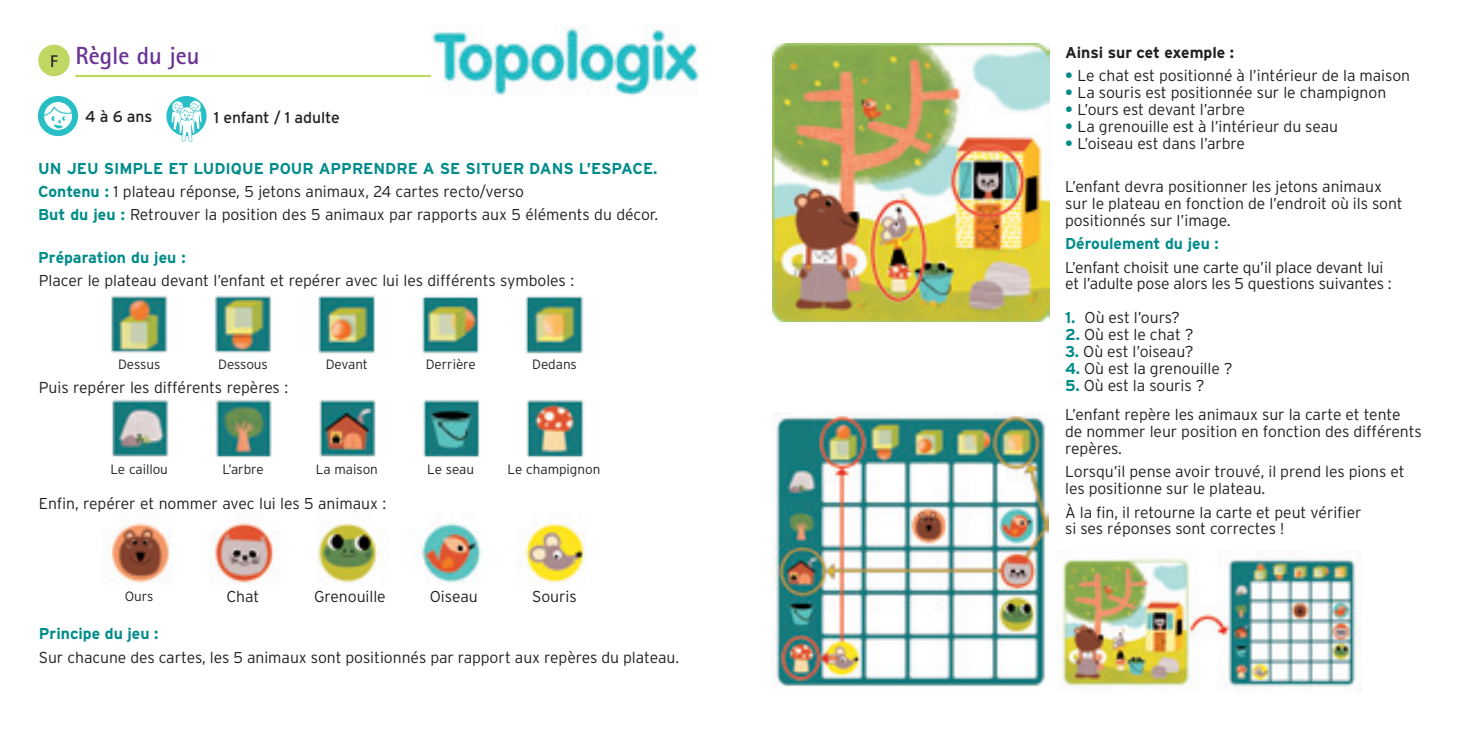
<style>
.page{position:relative;width:1467px;height:734px;background:#fff}
.page>*{position:absolute;margin:0;border:0;box-sizing:border-box;transform-origin:0 0}
.t1{font:700 24.75px "Agfa Rotis Sans Serif";color:#693293}
.t2{font:700 16.88px "Agfa Rotis Sans Serif";color:#231f20}
.Normal_e{font:300 15.75px/16.9px "Interstate";letter-spacing:-.005em;color:#231f20}
.Normal_e-2{font:700 15.75px "Interstate";color:#008c8a}
.t3{font:15.75px "Interstate";letter-spacing:-.005em;color:#231f20}
.t4{font:700 15.75px "Interstate";letter-spacing:-.005em;color:#231f20}
.Normal_e-3{font:300 13.5px "Interstate";letter-spacing:-.005em;color:#231f20}
.s1{font-weight:700;color:#008c8a}
</style>
<div class="page">
<img style="left:772px;top:44px;width:277px;height:277px">
<img style="left:772px;top:412px;width:277px;height:275px">
<img style="left:1056px;top:553px;width:305px;height:140px">
<div style="left:38px;top:45px;width:32px;height:31px;background:#bed862;border-radius:50%"></div>
<hr style="left:75px;top:75px;width:477px;height:2px;background:#bed862">
<div style="left:38px;top:96px;width:40px;height:40px;background:#28bec6;border-radius:50%"></div>
<svg style="left:43px;top:101px;width:30px;height:30px"></svg>
<svg style="left:166px;top:96px;width:41px;height:40px"></svg>
<svg style="left:171px;top:100px;width:31px;height:42px"></svg>
<img style="left:432px;top:25px;width:267px;height:71px">
<img style="left:111px;top:295px;width:473px;height:59px">
<img style="left:112px;top:399px;width:472px;height:59px">
<img style="left:111px;top:522px;width:474px;height:62px">
<p class="t2" style="left:50px;top:50px;width:9px">F</p>
<p class="t1" style="left:75px;top:40px;width:126px">Règle du jeu</p>
<p class="t3" style="left:85px;top:108px;width:69px">4 à 6 ans</p>
<p class="t3" style="left:214px;top:108px;width:128px">1 enfant / 1 adulte</p>
<p class="Normal_e-2" style="left:38px;top:159px;width:621px">UN JEU SIMPLE ET LUDIQUE POUR APPRENDRE A SE SITUER DANS L’ESPACE.</p>
<p class="Normal_e" style="left:38px;top:183px;width:487px"><span class="s1">Contenu :</span> 1 plateau réponse, 5 jetons animaux, 24 cartes recto/verso</p>
<p class="Normal_e" style="left:38px;top:206px;width:621px"><span class="s1">But du jeu :</span> Retrouver la position des 5 animaux par rapports aux 5 éléments du décor.</p>
<p class="Normal_e-2" style="left:38px;top:248px;width:149px">Préparation du jeu :</p>
<p class="Normal_e" style="left:39px;top:272px;width:537px">Placer le plateau devant l’enfant et repérer avec lui les différents symboles :</p>
<p class="Normal_e-3" style="left:118px;top:357px;width:44px">Dessus</p>
<p class="Normal_e-3" style="left:218px;top:357px;width:51px">Dessous</p>
<p class="Normal_e-3" style="left:326px;top:357px;width:44px">Devant</p>
<p class="Normal_e-3" style="left:426px;top:357px;width:52px">Derrière</p>
<p class="Normal_e-3" style="left:532px;top:357px;width:46px">Dedans</p>
<p class="Normal_e" style="left:39px;top:378px;width:251px">Puis repérer les différents repères :</p>
<p class="Normal_e-3" style="left:110px;top:462px;width:59px">Le caillou</p>
<p class="Normal_e-3" style="left:222px;top:462px;width:43px">L’arbre</p>
<p class="Normal_e-3" style="left:316px;top:462px;width:64px">La maison</p>
<p class="Normal_e-3" style="left:427px;top:462px;width:48px">Le seau</p>
<p class="Normal_e-3" style="left:508px;top:462px;width:94px">Le champignon</p>
<p class="Normal_e" style="left:39px;top:494px;width:349px">Enfin, repérer et nommer avec lui les 5 animaux :</p>
<p class="Normal_e-3" style="left:125px;top:588px;width:30px">Ours</p>
<p class="Normal_e" style="left:226px;top:587px;width:35px">Chat</p>
<p class="Normal_e" style="left:314px;top:587px;width:73px">Grenouille</p>
<p class="Normal_e" style="left:430px;top:587px;width:49px">Oiseau</p>
<p class="Normal_e" style="left:532px;top:587px;width:46px">Souris</p>
<p class="Normal_e-2" style="left:39px;top:624px;width:121px">Principe du jeu :</p>
<p class="Normal_e" style="left:39px;top:648px;width:642px">Sur chacune des cartes, les 5 animaux sont positionnés par rapport aux repères du plateau.</p>
<p class="t4" style="left:1065px;top:44px;width:170px">Ainsi sur cet exemple :</p>
<p class="Normal_e" style="left:1065px;top:67px;width:346px"><span class="s1">•</span> Le chat est positionné à l’intérieur de la maison</p>
<p class="Normal_e" style="left:1065px;top:84px;width:323px"><span class="s1">•</span> La souris est positionnée sur le champignon</p>
<p class="Normal_e" style="left:1065px;top:101px;width:181px"><span class="s1">•</span> L’ours est devant l’arbre</p>
<p class="Normal_e" style="left:1065px;top:118px;width:275px"><span class="s1">•</span> La grenouille est à l’intérieur du seau</p>
<p class="Normal_e" style="left:1065px;top:135px;width:181px"><span class="s1">•</span> L’oiseau est dans l’arbre</p>
<p class="Normal_e" style="left:1065px;top:178px;width:339px">L’enfant devra positionner les jetons animaux sur le plateau en fonction de l’endroit où ils sont positionnés sur l’image.</p>
<p class="Normal_e-2" style="left:1065px;top:235px;width:155px">Déroulement du jeu :</p>
<p class="Normal_e" style="left:1065px;top:258px;width:328px">L’enfant choisit une carte qu’il place devant lui et l’adulte pose alors les 5 questions suivantes :</p>
<p class="Normal_e" style="left:1065px;top:309px;width:116px"><span class="s1">1.</span> Où est l’ours?</p>
<p class="Normal_e" style="left:1065px;top:326px;width:130px"><span class="s1">2.</span> Où est le chat ?</p>
<p class="Normal_e" style="left:1065px;top:343px;width:130px"><span class="s1">3.</span> Où est l’oiseau?</p>
<p class="Normal_e" style="left:1065px;top:359px;width:169px"><span class="s1">4.</span> Où est la grenouille ?</p>
<p class="Normal_e" style="left:1065px;top:376px;width:141px"><span class="s1">5.</span> Où est la souris ?</p>
<p class="Normal_e" style="left:1065px;top:406px;width:358px">L’enfant repère les animaux sur la carte et tente<br>de nommer leur position en fonction des différents repères.</p>
<p class="Normal_e" style="left:1065px;top:463px;width:341px">Lorsqu’il pense avoir trouvé, il prend les pions et les positionne sur le plateau.</p>
<p class="Normal_e" style="left:1065px;top:503px;width:298px">À la fin, il retourne la carte et peut vérifier si ses réponses sont correctes !</p>
</div>
